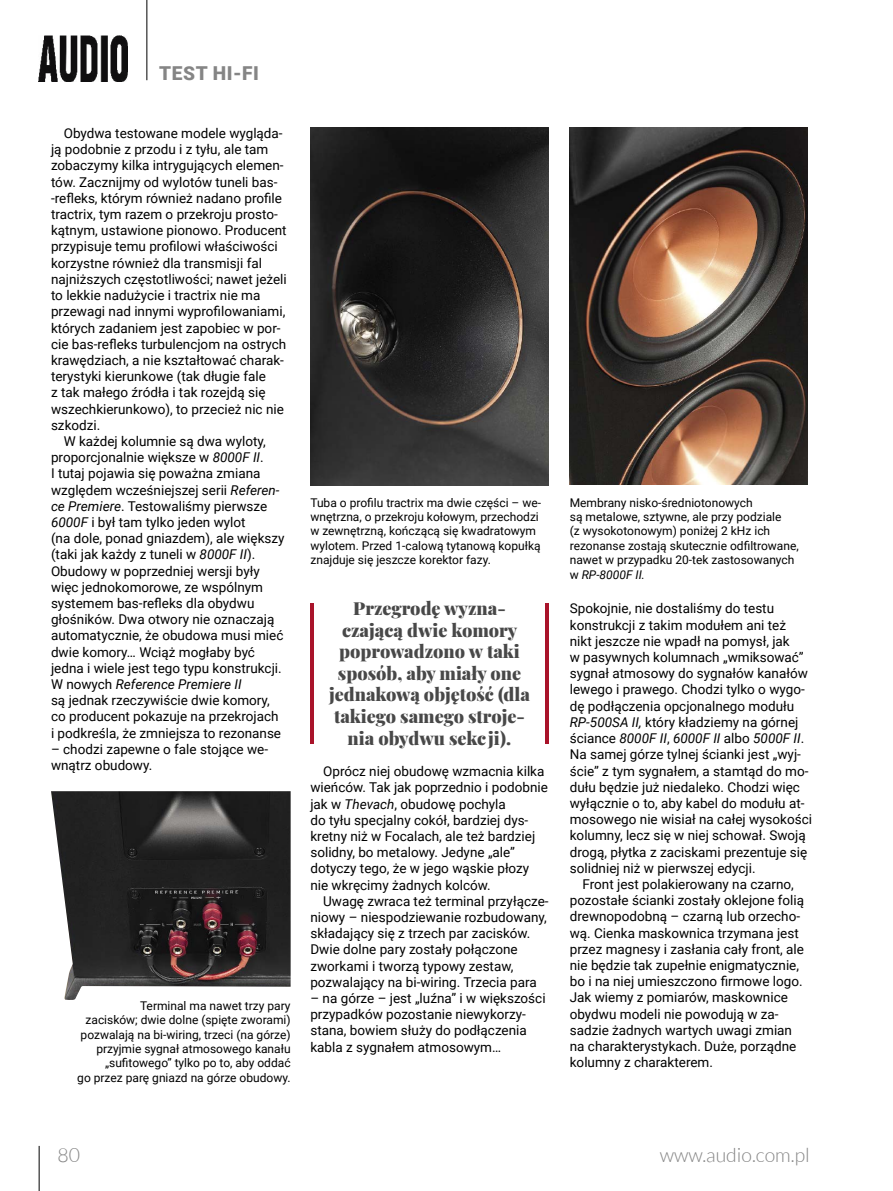
<style>
.page{position:relative;width:893px;height:1191px;background:#fff}
.page>*{position:absolute;margin:0;border:0;box-sizing:border-box;transform-origin:0 0}
.t1{font:300 19.5px "Lato";color:#858585}
.t2{font:900 19.2px "Roboto";letter-spacing:.035em;color:#858585}
.t3{font:900 18px/21.6px "Playfair Display";color:#484848;text-align:center}
.t4{font:13.5px/16.2px "Roboto";color:#000}
.t5{font:italic 13.5px "Roboto";color:#000}
.t6{font:12px/14.4px "Roboto";color:#000}
.s1{font-style:italic}
.s2{font-style:normal}
</style>
<div class="page">
<hr style="left:39px;top:1145px;width:1px;height:46px;background:#000">
<hr style="left:147px;top:0;width:1px;height:80px;background:#000">
<img style="left:39px;top:35px;width:89px;height:46px">
<img style="left:310px;top:128px;width:239px;height:357px">
<img style="left:570px;top:127px;width:238px;height:357px">
<hr style="left:310px;top:603px;width:4px;height:140px;background:#a9132a">
<hr style="left:545px;top:603px;width:4px;height:140px;background:#a9132a">
<img style="left:51px;top:791px;width:240px;height:209px">
<h2 class="t2" style="left:159px;top:60px;width:101px">TEST HI-FI</h2>
<p class="t4" style="left:64px;top:125px;width:220px">Obydwa testowane modele wygląda-</p>
<p class="t4" style="left:51px;top:141px;width:219px">ją podobnie z przodu i z tyłu, ale tam</p>
<p class="t4" style="left:51px;top:157px;width:234px">zobaczymy kilka intrygujących elemen-</p>
<p class="t4" style="left:51px;top:173px;width:228px">tów. Zacznijmy od wylotów tuneli bas-</p>
<p class="t4" style="left:51px;top:189px;width:233px">-refleks, którym również nadano profile</p>
<p class="t4" style="left:51px;top:206px;width:228px">tractrix, tym razem o przekroju prosto-</p>
<p class="t4" style="left:51px;top:222px;width:237px">kątnym, ustawione pionowo. Producent</p>
<p class="t4" style="left:51px;top:238px;width:228px">przypisuje temu profilowi właściwości</p>
<p class="t4" style="left:51px;top:254px;width:212px">korzystne również dla transmisji fal</p>
<p class="t4" style="left:51px;top:270px;width:237px">najniższych częstotliwości; nawet jeżeli</p>
<p class="t4" style="left:51px;top:287px;width:211px">to lekkie nadużycie i tractrix nie ma</p>
<p class="t4" style="left:51px;top:303px;width:236px">przewagi nad innymi wyprofilowaniami,</p>
<p class="t4" style="left:51px;top:319px;width:231px">których zadaniem jest zapobiec w por-</p>
<p class="t4" style="left:51px;top:335px;width:237px">cie bas-refleks turbulencjom na ostrych</p>
<p class="t4" style="left:51px;top:351px;width:234px">krawędziach, a nie kształtować charak-</p>
<p class="t4" style="left:51px;top:368px;width:216px">terystyki kierunkowe (tak długie fale</p>
<p class="t4" style="left:51px;top:384px;width:216px">z tak małego źródła i tak rozejdą się</p>
<p class="t4" style="left:51px;top:400px;width:234px">wszechkierunkowo), to przecież nic nie</p>
<p class="t4" style="left:51px;top:416px;width:51px">szkodzi.</p>
<p class="t4" style="left:64px;top:432px;width:204px">W każdej kolumnie są dwa wyloty,</p>
<p class="t4" style="left:51px;top:449px;width:214px">proporcjonalnie większe w <span class="s1">8000F II</span>.</p>
<p class="t4" style="left:51px;top:465px;width:211px">I tutaj pojawia się poważna zmiana</p>
<p class="t4" style="left:51px;top:481px;width:230px">względem wcześniejszej serii <span class="s1">Referen-</span></p>
<p class="t4" style="left:51px;top:497px;width:218px"><span class="s1">ce Premiere</span>. Testowaliśmy pierwsze</p>
<p class="t4" style="left:51px;top:513px;width:196px"><span class="s1">6000F</span> i był tam tylko jeden wylot</p>
<p class="t4" style="left:51px;top:530px;width:235px">(na dole, ponad gniazdem), ale większy</p>
<p class="t4" style="left:51px;top:546px;width:206px">(taki jak każdy z tuneli w <span class="s1">8000F II</span>).</p>
<p class="t4" style="left:51px;top:562px;width:210px">Obudowy w poprzedniej wersji były</p>
<p class="t4" style="left:51px;top:578px;width:214px">więc jednokomorowe, ze wspólnym</p>
<p class="t4" style="left:51px;top:594px;width:205px">systemem bas-refleks dla obydwu</p>
<p class="t4" style="left:51px;top:611px;width:225px">głośników. Dwa otwory nie oznaczają</p>
<p class="t4" style="left:51px;top:627px;width:234px">automatycznie, że obudowa musi mieć</p>
<p class="t4" style="left:51px;top:643px;width:206px">dwie komory… Wciąż mogłaby być</p>
<p class="t4" style="left:51px;top:659px;width:232px">jedna i wiele jest tego typu konstrukcji.</p>
<p class="t5" style="left:51px;top:675px;width:192px"><span class="s2">W nowych</span> Reference Premiere II</p>
<p class="t4" style="left:51px;top:692px;width:220px">są jednak rzeczywiście dwie komory,</p>
<p class="t4" style="left:51px;top:708px;width:229px">co producent pokazuje na przekrojach</p>
<p class="t4" style="left:51px;top:724px;width:232px">i podkreśla, że zmniejsza to rezonanse</p>
<p class="t4" style="left:51px;top:740px;width:219px">– chodzi zapewne o fale stojące we&shy;wnątrz obudowy.</p>
<p class="t6" style="left:77px;top:998px;width:215px;text-align:right">Terminal ma nawet trzy pary<br>zacisków; dwie dolne (spięte zworami) pozwalają na bi-wiring, trzeci (na górze) przyjmie sygnał atmosowego kanału „sufitowego” tylko po to, aby oddać<br>go przez parę gniazd na górze obudowy.</p>
<p class="t6" style="left:310px;top:495px;width:232px">Tuba o profilu tractrix ma dwie części – we&shy;wnętrzna, o przekroju kołowym, przechodzi w zewnętrzną, kończącą się kwadratowym wylotem. Przed 1-calową tytanową kopułką znajduje się jeszcze korektor fazy.</p>
<p class="t6" style="left:570px;top:495px;width:230px">Membrany nisko-średniotonowych<br>są metalowe, sztywne, ale przy podziale<br>(z wysokotonowym) poniżej 2 kHz ich rezonanse zostają skutecznie odfiltrowane, nawet w przypadku 20-tek zastosowanych w <span class="s1">RP-8000F II.</span></p>
<h3 class="t3" style="left:329px;top:596px;width:202px">Przegrodę wyzna&shy;czającą dwie komory poprowadzono w taki sposób, aby miały one jednakową objętość (dla takiego samego stroje&shy;nia obydwu sekcji).</h3>
<p class="t4" style="left:310px;top:762px;width:239px;text-indent:13px">Oprócz niej obudowę wzmacnia kilka wieńców. Tak jak poprzednio i podobnie jak w <span class="s1">Thevach</span>, obudowę pochyla<br>do tyłu specjalny cokół, bardziej dys&shy;kretny niż w Focalach, ale też bardziej solidny, bo metalowy. Jedyne „ale” dotyczy tego, że w jego wąskie płozy nie wkręcimy żadnych kolców.</p>
<p class="t4" style="left:310px;top:892px;width:240px;text-indent:13px">Uwagę zwraca też terminal przyłącze&shy;niowy – niespodziewanie rozbudowany, składający się z trzech par zacisków.<br>Dwie dolne pary zostały połączone zworkami i tworzą typowy zestaw, pozwalający na bi-wiring. Trzecia para</p>
<p class="t4" style="left:310px;top:989px;width:237px">– na górze – jest „luźna” i w większości przypadków pozostanie niewykorzy&shy;stana, bowiem służy do podłączenia kabla z sygnałem atmosowym…</p>
<p class="t4" style="left:570px;top:600px;width:244px">Spokojnie, nie dostaliśmy do testu konstrukcji z takim modułem ani też<br>nikt jeszcze nie wpadł na pomysł, jak<br>w pasywnych kolumnach „wmiksować” sygnał atmosowy do sygnałów kanałów lewego i prawego. Chodzi tylko o wygo&shy;dę podłączenia opcjonalnego modułu <span class="s1">RP-500SA II,</span> który kładziemy na górnej ściance <span class="s1">8000F II</span>, <span class="s1">6000F II</span> albo <span class="s1">5000F II</span>.<br>Na samej górze tylnej ścianki jest „wyj&shy;ście” z tym sygnałem, a stamtąd do mo&shy;dułu będzie już niedaleko. Chodzi więc wyłącznie o to, aby kabel do modułu at&shy;mosowego nie wisiał na całej wysokości kolumny, lecz się w niej schował. Swoją drogą, płytka z zaciskami prezentuje się solidniej niż w pierwszej edycji.</p>
<p class="t4" style="left:570px;top:875px;width:236px;text-indent:13px">Front jest polakierowany na czarno, pozostałe ścianki zostały oklejone folią drewnopodobną – czarną lub orzecho&shy;wą. Cienka maskownica trzymana jest przez magnesy i zasłania cały front, ale nie będzie tak zupełnie enigmatycznie, bo i na niej umieszczono firmowe logo.<br>Jak wiemy z pomiarów, maskownice obydwu modeli nie powodują w za&shy;sadzie żadnych wartych uwagi zmian na charakterystykach. Duże, porządne kolumny z charakterem.</p>
<h1 class="t1" style="left:57px;top:1144px;width:24px">80</h1>
<h1 class="t1" style="left:660px;top:1144px;width:151px">www.audio.com.pl</h1>
</div>
